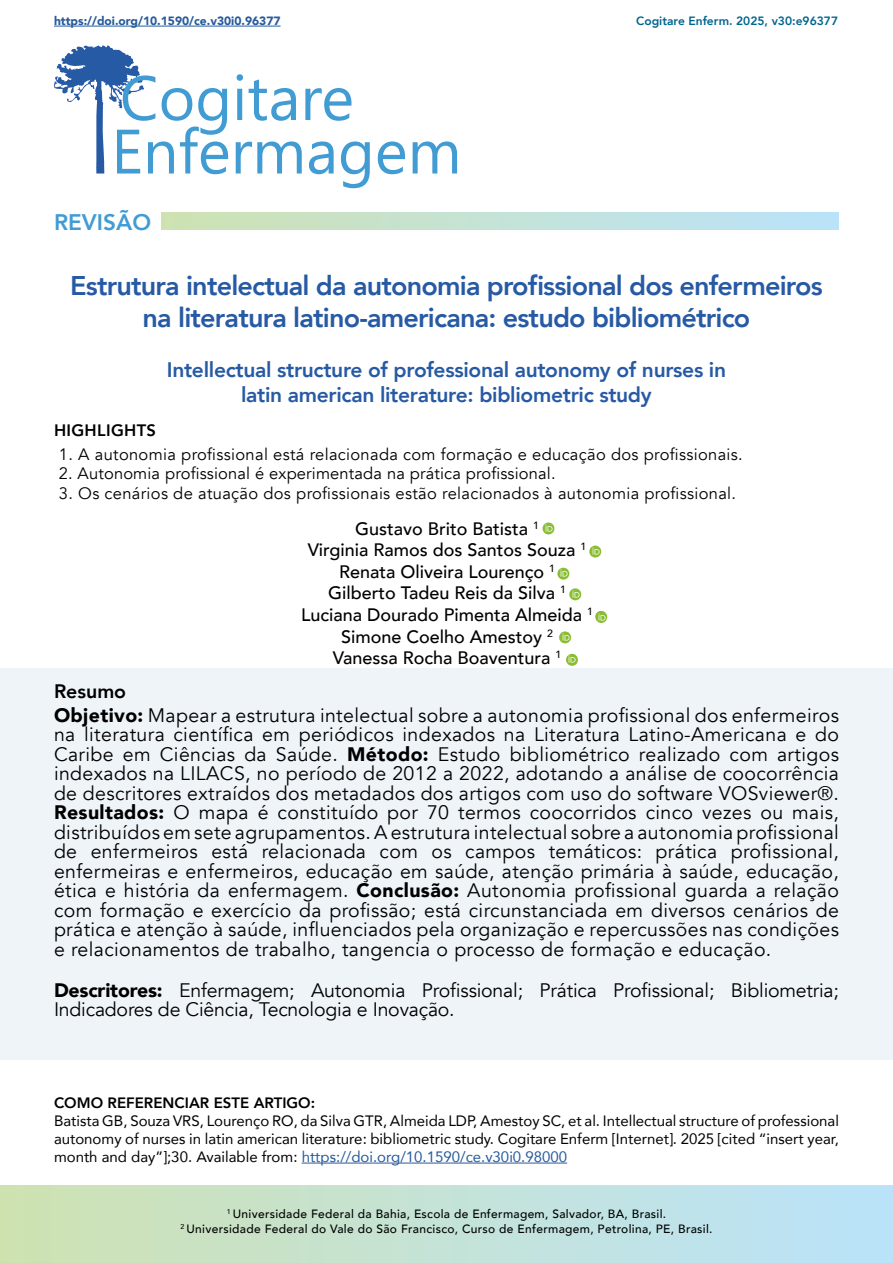
<style>
.page{position:relative;width:893px;height:1263px;background:#fff}
.page>*{position:absolute;margin:0;border:0;box-sizing:border-box;transform-origin:0 0}
.t1{font:800 27px/32.4px "Avenir";letter-spacing:-.03em;color:#275aa4;text-align:center}
.t2{font:800 22.5px "Avenir";color:#409cd4}
.t3{font:800 21px/25.2px "Avenir";letter-spacing:-.015em;color:#275aa4;text-align:center}
.t4{font:19.5px/19.5px "Avenir";letter-spacing:.02em;color:#000}
.t5{font:19.5px/19.5px "Avenir";letter-spacing:-.01em;color:#000}
.t6{font:500 18px/21.6px "Avenir";color:#000;text-align:center}
.t7{font:16.5px "Avenir";letter-spacing:.02em;color:#000}
.t8{font:800 16.5px "Avenir";letter-spacing:.02em;color:#000}
.t9{font:15px/18px "Avenir";color:#000;text-align:justify}
.t10{font:800 15px "Avenir";color:#000}
.t11{font:500 12px/15px "Avenir";letter-spacing:.025em;color:#000;text-align:center}
.t12{font:500 12px "Avenir";letter-spacing:-.01em;color:#000}
.t13{font:900 12px "Avenir";color:#275b9b}
.t14{font:800 12px "Avenir";color:#00658f}
.s1{font-weight:800}
.s2{font-weight:900}
.s3{color:#275b9b}
</style>
<div class="page">
<svg style="left:236px;top:141px;width:66px;height:32px"></svg>
<svg style="left:309px;top:141px;width:25px;height:33px"></svg>
<svg style="left:341px;top:141px;width:29px;height:47px"></svg>
<svg style="left:378px;top:141px;width:27px;height:33px"></svg>
<svg style="left:413px;top:141px;width:44px;height:32px"></svg>
<svg style="left:54px;top:45px;width:174px;height:129px"></svg>
<svg style="left:237px;top:74px;width:6px;height:46px"></svg>
<svg style="left:249px;top:79px;width:47px;height:42px"></svg>
<svg style="left:305px;top:88px;width:46px;height:33px"></svg>
<hr style="left:302px;top:1163px;width:265px;height:1px;background:#275b9b">
<hr style="left:54px;top:26px;width:227px;height:1px;background:#275b9b">
<div style="left:0;top:1186px;width:893px;height:77px;background:linear-gradient(to right,#cee2b1,#bae3fb)"></div>
<div style="left:162px;top:213px;width:677px;height:16px;background:linear-gradient(to right,#cee2b3,#bae3fb)"></div>
<div style="left:0;top:669px;width:893px;height:391px;background:#eff4f9"></div>
<svg style="left:543px;top:522px;width:11px;height:12px"></svg>
<svg style="left:559px;top:631px;width:12px;height:12px"></svg>
<svg style="left:566px;top:654px;width:12px;height:12px"></svg>
<svg style="left:589px;top:546px;width:12px;height:11px"></svg>
<svg style="left:557px;top:568px;width:12px;height:12px"></svg>
<svg style="left:569px;top:588px;width:12px;height:12px"></svg>
<svg style="left:595px;top:611px;width:12px;height:12px"></svg>
<p class="t13" style="left:54px;top:11px;width:228px">https://doi.org/10.1590/ce.v30i0.96377</p>
<p class="t2" style="left:54px;top:204px;width:99px">REVISÃO</p>
<p class="t14" style="left:636px;top:12px;width:203px">Cogitare Enferm. 2025, v30:e96377</p>
<h1 class="t1" style="left:70px;top:269px;width:754px">Estrutura intelectual da autonomia profissional dos enfermeiros na literatura latino-americana: estudo bibliométrico</h1>
<p class="t3" style="left:167px;top:357px;width:561px">Intellectual structure of professional autonomy of nurses in latin american literature: bibliometric study</p>
<p class="t8" style="left:54px;top:418px;width:104px">HIGHLIGHTS</p>
<p class="t7" style="left:59px;top:444px;width:685px">1. A autonomia profissional está relacionada com formação e educação dos profissionais.</p>
<p class="t7" style="left:59px;top:464px;width:498px">2. Autonomia profissional é experimentada na prática profissional.</p>
<p class="t7" style="left:59px;top:483px;width:679px">3. Os cenários de atuação dos profissionais estão relacionados à autonomia profissional.</p>
<p class="t6" style="left:301px;top:517px;width:293px">Gustavo Brito Batista <sup>1<br></sup>Virginia Ramos dos Santos Souza <sup>1<br></sup>Renata Oliveira Lourenço <sup>1<br></sup>Gilberto Tadeu Reis da Silva <sup>1<br></sup>Luciana Dourado Pimenta Almeida <sup>1<br></sup>Simone Coelho Amestoy <sup>2<br></sup>Vanessa Rocha Boaventura <sup>1</sup></p>
<p class="t4" style="left:54px;top:680px;width:786px;line-height:23.7px"><span class="s1">Resumo<br></span><span class="s2">Objetivo:</span> Mapear a estrutura intelectual sobre a autonomia profissional dos enfermeiros</p>
<p class="t4" style="left:54px;top:725px;width:786px;text-align:justify">na literatura científica em periódicos indexados na Literatura Latino-Americana e do Caribe em Ciências da Saúde. <span class="s2">Método:</span> Estudo bibliométrico realizado com artigos indexados na LILACS, no período de 2012 a 2022, adotando a análise de coocorrência de descritores extraídos dos metadados dos artigos com uso do software VOSviewer®.<br><span class="s2">Resultados:</span> O mapa é constituído por 70 termos coocorridos cinco vezes ou mais, distribuídos em sete agrupamentos. A estrutura intelectual sobre a autonomia profissional de enfermeiros está relacionada com os campos temáticos: prática profissional, enfermeiras e enfermeiros, educação em saúde, atenção primária à saúde, educação, ética e história da enfermagem. <span class="s2">Conclusão:</span> Autonomia profissional guarda a relação com formação e exercício da profissão; está circunstanciada em diversos cenários de prática e atenção à saúde, influenciados pela organização e repercussões nas condições e relacionamentos de trabalho, tangencia o processo de formação e educação.</p>
<p class="t5" style="left:54px;top:980px;width:786px"><span class="s2">Descritores:</span> Enfermagem; Autonomia Profissional; Prática Profissional; Bibliometria;<br>Indicadores de Ciência, Tecnologia e Inovação.</p>
<p class="t10" style="left:54px;top:1091px;width:263px">COMO REFERENCIAR ESTE ARTIGO:</p>
<p class="t9" style="left:54px;top:1111px;width:786px">Batista GB, Souza VRS, Lourenço RO, da Silva GTR, Almeida LDP, Amestoy SC, et al. Intellectual structure of professional autonomy of nurses in latin american literature: bibliometric study. Cogitare Enferm [Internet]. 2025 [cited “insert year, month and day”];30. Available from: <span class="s3">https://doi.org/10.1590/ce.v30i0.98000</span></p>
<p class="t11" style="left:180px;top:1206px;width:534px"><sup>1</sup> Universidade Federal da Bahia, Escola de Enfermagem, Salvador, BA, Brasil.<br><sup>2</sup> Universidade Federal do Vale do São Francisco, Curso de Enfermagem, Petrolina, PE, Brasil.</p>
<p class="t12" style="left:141px;top:1215px;width:613px">Estrutura intelectual da autonomia profissional dos enfermeiros na literatura latino-americana: estudo bibliométrico</p>
</div>
